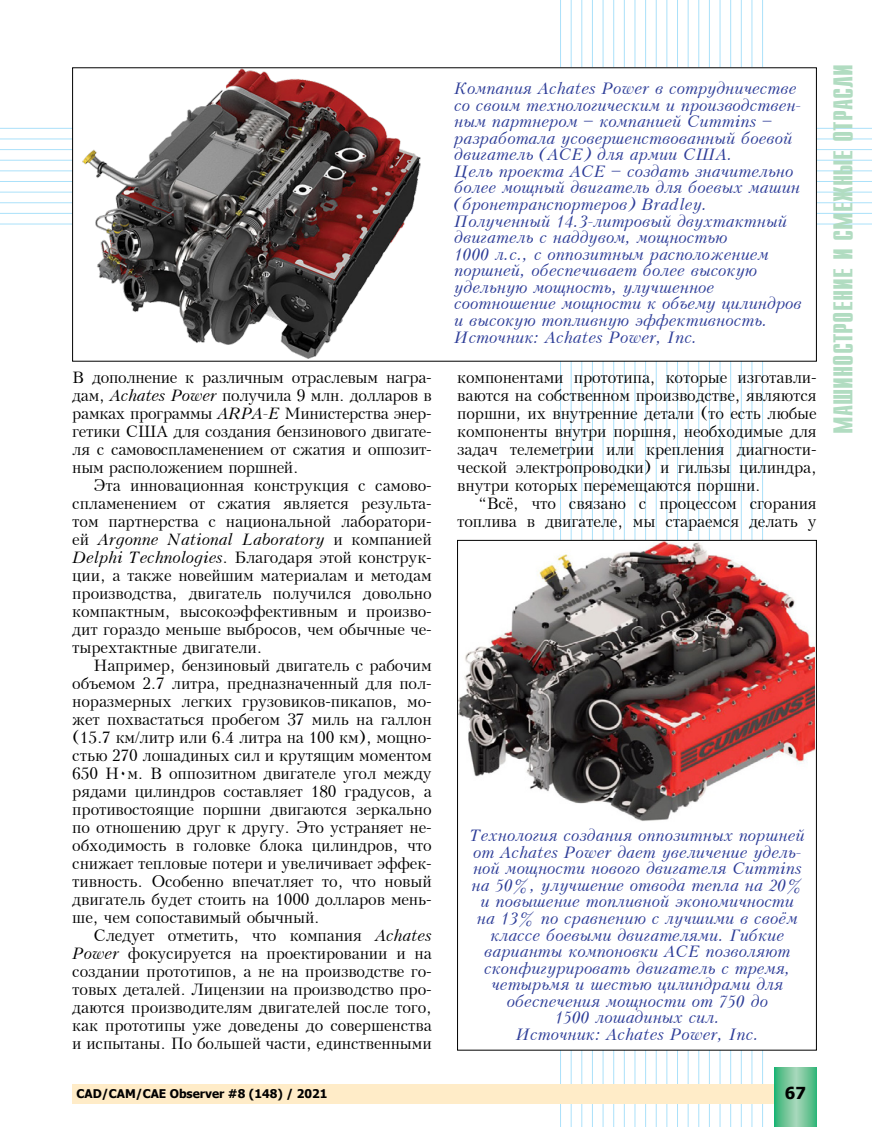
<style>
.page{position:relative;width:872px;height:1127px;background:#fff}
.page>*{position:absolute;margin:0;border:0;box-sizing:border-box;transform-origin:0 0}
.t1{font:700 22.5px "Z Compact";color:#b1dcc1}
.t2{font:16.5px/18px "Peterburg";letter-spacing:-.01em;color:#000;text-align:justify}
.t3{font:italic 16.5px/16.5px "Peterburg";color:#2d3d98}
.t4{font:700 16.5px "Tahoma";color:#000}
.t5{font:700 12px "Tahoma";color:#000}
.s1{font-style:italic}
.s2{font-family:"Times New Roman"}
</style>
<div class="page">
<hr style="left:560px;top:0;width:1px;height:1127px;background:#abe1fa">
<hr style="left:571px;top:0;width:1px;height:1127px;background:#abe1fa">
<hr style="left:581px;top:0;width:1px;height:1127px;background:#abe1fa">
<hr style="left:592px;top:0;width:1px;height:1127px;background:#abe1fa">
<hr style="left:603px;top:0;width:1px;height:1127px;background:#abe1fa">
<hr style="left:613px;top:0;width:1px;height:1127px;background:#abe1fa">
<hr style="left:624px;top:0;width:1px;height:1127px;background:#abe1fa">
<hr style="left:634px;top:0;width:1px;height:1127px;background:#abe1fa">
<hr style="left:645px;top:0;width:1px;height:1127px;background:#abe1fa">
<hr style="left:656px;top:0;width:1px;height:1127px;background:#abe1fa">
<hr style="left:666px;top:0;width:1px;height:1127px;background:#abe1fa">
<hr style="left:677px;top:0;width:1px;height:1127px;background:#abe1fa">
<hr style="left:688px;top:0;width:1px;height:1127px;background:#abe1fa">
<hr style="left:698px;top:0;width:1px;height:1127px;background:#abe1fa">
<hr style="left:709px;top:0;width:1px;height:1127px;background:#abe1fa">
<hr style="left:720px;top:0;width:1px;height:1127px;background:#abe1fa">
<hr style="left:730px;top:0;width:1px;height:1127px;background:#abe1fa">
<hr style="left:741px;top:0;width:1px;height:1127px;background:#abe1fa">
<hr style="left:751px;top:0;width:1px;height:1127px;background:#abe1fa">
<hr style="left:762px;top:0;width:1px;height:1127px;background:#abe1fa">
<hr style="left:0;top:128px;width:872px;height:1px;background:#abe1fa">
<hr style="left:0;top:139px;width:872px;height:1px;background:#abe1fa">
<hr style="left:0;top:149px;width:872px;height:1px;background:#abe1fa">
<hr style="left:0;top:160px;width:872px;height:1px;background:#abe1fa">
<hr style="left:0;top:171px;width:872px;height:1px;background:#abe1fa">
<hr style="left:0;top:181px;width:872px;height:1px;background:#abe1fa">
<hr style="left:0;top:192px;width:872px;height:1px;background:#abe1fa">
<hr style="left:0;top:202px;width:872px;height:1px;background:#abe1fa">
<hr style="left:0;top:213px;width:872px;height:1px;background:#abe1fa">
<hr style="left:0;top:224px;width:872px;height:1px;background:#abe1fa">
<div style="left:72px;top:1084px;width:744px;height:19px;background:#ffecc8"></div>
<svg style="left:774px;top:1067px;width:42px;height:60px;background:#6ec598"></svg>
<div style="left:73px;top:68px;width:743px;height:293px;background:#fff"></div>
<img style="left:82px;top:69px;width:339px;height:290px">
<div style="left:457px;top:540px;width:359px;height:510px;background:#fff"></div>
<img style="left:459px;top:542px;width:355px;height:279px">
<p class="t2" style="left:72px;top:368px;width:361px">В дополнение к различным отраслевым награ&shy;дам, <span class="s1">Achates Power</span> получила 9 млн. долларов в рамках программы <span class="s1">ARPA-E</span> Министерства энер&shy;гетики США для создания бензинового двигате&shy;ля с самовоспламенением от сжатия и оппозит&shy;ным расположением поршней.</p>
<p class="t2" style="left:72px;top:476px;width:361px;text-indent:21px">Эта инновационная конструкция с самово&shy;спламенением от сжатия является результа&shy;том партнерства с национальной лаборатори&shy;ей <span class="s1">Argonne National Laboratory</span> и компанией <span class="s1">Delphi Technologies</span>. Благодаря этой конструк&shy;ции, а также новейшим материалам и методам производства, двигатель получился довольно компактным, высокоэффективным и произво&shy;дит гораздо меньше выбросов, чем обычные че&shy;тырехтактные двигатели.</p>
<p class="t2" style="left:72px;top:656px;width:361px;text-indent:21px">Например, бензиновый двигатель с рабочим объемом 2.7 литра, предназначенный для пол&shy;норазмерных легких грузовиков-пикапов, мо&shy;жет похвастаться пробегом 37 миль на галлон (15.7 км<span class="s2">/</span>литр или 6.4 литра на 100 км), мощно&shy;стью 270 лошадиных сил и крутящим моментом 650 Н<span class="s2">٠</span>м. В оппозитном двигателе угол между рядами цилиндров составляет 180 градусов, а противостоящие поршни двигаются зеркально по отношению друг к другу. Это устраняет не&shy;обходимость в головке блока цилиндров, что снижает тепловые потери и увеличивает эффек&shy;тивность. Особенно впечатляет то, что новый двигатель будет стоить на 1000 долларов мень&shy;ше, чем сопоставимый обычный.</p>
<p class="t2" style="left:72px;top:926px;width:361px;text-indent:21px">Следует отметить, что компания <span class="s1">Achates Power</span> фокусируется на проектировании и на создании прототипов, а не на производстве го&shy;товых деталей. Лицензии на производство про&shy;даются производителям двигателей после того, как прототипы уже доведены до совершенства и испытаны. По большей части, единственными</p>
<p class="t3" style="left:454px;top:80px;width:349px">Компания Achates Power в сотрудничестве со своим технологическим и производствен&shy;ным партнером – компанией Cummins – разработала усовершенствованный боевой двигатель (ACE) для армии США.<br>Цель проекта ACE – создать значительно более мощный двигатель для боевых машин (бронетранспортеров) Bradley.<br>Полученный 14.3-литровый двухтактный двигатель с наддувом, мощностью<br>1000 л.с., с оппозитным расположением поршней, обеспечивает более высокую удельную мощность, улучшенное соотношение мощности к объему цилиндров и высокую топливную эффективность.<br>Источник: Achates Power, Inc.</p>
<p class="t2" style="left:457px;top:368px;width:361px">компонентами прототипа, которые изготавли&shy;ваются на собственном производстве, являются поршни, их внутренние детали (то есть любые компоненты внутри поршня, необходимые для задач телеметрии или крепления диагности&shy;ческой электропроводки) и гильзы цилиндра, внутри которых перемещаются поршни.</p>
<p class="t2" style="left:457px;top:494px;width:361px;text-align:right">“Всё, что связано с процессом сгорания топлива в двигателе, мы стараемся делать у</p>
<p class="t3" style="left:470px;top:827px;width:336px;text-align:center">Технология создания оппозитных поршней от Achates Power дает увеличение удель&shy;ной мощности нового двигателя Cummins на 50%, улучшение отвода тепла на 20% и повышение топливной экономичности на 13% по сравнению с лучшими в своём классе боевыми двигателями. Гибкие варианты компоновки ACE позволяют сконфигурировать двигатель с тремя, четырьмя и шестью цилиндрами для обеспечения мощности от 750 до<br>1500 лошадиных сил.<br>Источник: Achates Power, Inc.</p>
<p class="t5" style="left:77px;top:1085px;width:252px">CAD/CAM/CAE Observer #8 (148) / 2021</p>
<p class="t4" style="left:785px;top:1081px;width:23px">67</p>
<h1 class="t1" style="left:826px;top:433px;width:371px;rotate:-90deg">МАШИНОСТРОЕНИЕ И СМЕЖНЫЕ ОТРАСЛИ</h1>
</div>
